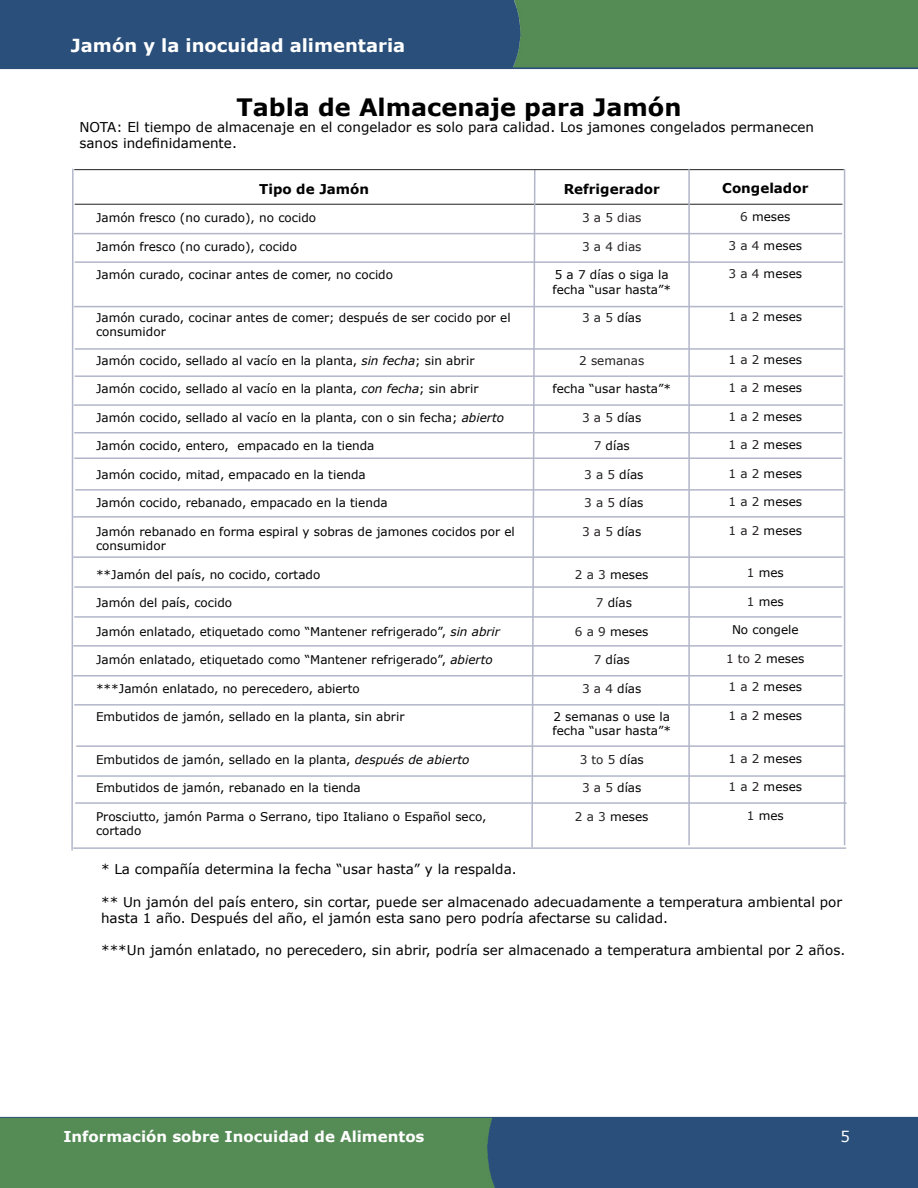
<style>
.page{position:relative;width:918px;height:1188px;background:#fff}
.page>*{position:absolute;margin:0;border:0;box-sizing:border-box;transform-origin:0 0}
.t1{font:700 24px "Verdana";color:#000}
.t2{font:700 18px "Verdana";color:#fff}
.t3{font:700 15px "Verdana";color:#fff}
.t4{font:15px "Verdana";color:#fff}
.t5{font:13.5px/16.2px "Verdana";color:#000}
.t6{font:700 13.5px "Verdana";color:#000}
.t7{font:12px/14.2px "Verdana";color:#000}
.t8{font:12px "Verdana";color:#231f20}
.s1{font-style:italic}
.s2{color:#231f20}
.s3{color:#000}
</style>
<div class="page">
<div style="left:0;top:0;width:918px;height:69px;background:#2a4f7a"></div>
<div style="left:513px;top:0;width:405px;height:67px;background:#558c55"></div>
<div style="left:0;top:1117px;width:918px;height:71px;background:#2a4f7a"></div>
<div style="left:0;top:1118px;width:495px;height:70px;background:#558c55"></div>
<hr style="left:74px;top:432px;width:768px;height:2px;background:#b2b6c9">
<hr style="left:74px;top:233px;width:768px;height:1px;background:#b2b6c9">
<hr style="left:75px;top:261px;width:768px;height:2px;background:#b2b6c9">
<hr style="left:74px;top:306px;width:769px;height:1px;background:#b2b6c9">
<hr style="left:75px;top:348px;width:769px;height:2px;background:#b2b6c9">
<hr style="left:75px;top:204px;width:767px;height:1px;background:#231f20">
<hr style="left:75px;top:375px;width:768px;height:2px;background:#b2b6c9">
<svg style="left:531px;top:170px;width:5px;height:677px"></svg>
<hr style="left:74px;top:169px;width:770px;height:1px;background:#231f20">
<hr style="left:74px;top:404px;width:769px;height:2px;background:#b2b6c9">
<hr style="left:74px;top:458px;width:768px;height:1px;background:#b2b6c9">
<hr style="left:73px;top:645px;width:769px;height:2px;background:#b2b6c9">
<hr style="left:75px;top:489px;width:768px;height:2px;background:#b2b6c9">
<hr style="left:73px;top:556px;width:771px;height:2px;background:#b2b6c9">
<hr style="left:77px;top:775px;width:769px;height:2px;background:#b2b6c9">
<hr style="left:73px;top:516px;width:771px;height:2px;background:#b2b6c9">
<hr style="left:73px;top:675px;width:769px;height:1px;background:#b2b6c9">
<hr style="left:74px;top:704px;width:770px;height:2px;background:#b2b6c9">
<hr style="left:74px;top:586px;width:769px;height:2px;background:#b2b6c9">
<hr style="left:73px;top:847px;width:773px;height:2px;background:#b2b6c9">
<hr style="left:75px;top:802px;width:772px;height:2px;background:#b2b6c9">
<svg style="left:71px;top:168px;width:3px;height:683px"></svg>
<hr style="left:844px;top:169px;width:1px;height:676px;background:#b2b6c9">
<hr style="left:688px;top:169px;width:2px;height:676px;background:#b2b6c9">
<hr style="left:74px;top:616px;width:768px;height:2px;background:#b2b6c9">
<hr style="left:76px;top:745px;width:769px;height:2px;background:#b2b6c9">
<p class="t2" style="left:71px;top:34px;width:336px">Jamón y la inocuidad alimentaria</p>
<p class="t1" style="left:236px;top:92px;width:447px">Tabla de Almacenaje para Jamón</p>
<p class="t5" style="left:79px;top:119px;width:736px">NOTA: El tiempo de almacenaje en el congelador es solo para calidad. Los jamones congelados permanecen sanos indefinidamente.</p>
<p class="t6" style="left:259px;top:180px;width:111px">Tipo de Jamón</p>
<p class="t7" style="left:96px;top:210px;width:222px">Jamón fresco (no curado), no cocido</p>
<p class="t7" style="left:96px;top:239px;width:203px">Jamón fresco (no curado), cocido</p>
<p class="t7" style="left:96px;top:267px;width:299px">Jamón curado, cocinar antes de comer, no cocido</p>
<p class="t7" style="left:96px;top:310px;width:416px">Jamón curado, cocinar antes de comer; después de ser cocido por el consumidor</p>
<p class="t7" style="left:96px;top:353px;width:380px">Jamón cocido, sellado al vacío en la planta, <span class="s1">sin fecha</span>; sin abrir</p>
<p class="t7" style="left:96px;top:381px;width:384px">Jamón cocido, sellado al vacío en la planta, <span class="s1">con fecha</span>; sin abrir</p>
<p class="t7" style="left:96px;top:410px;width:410px">Jamón cocido, sellado al vacío en la planta, con o sin fecha; <span class="s1">abierto</span></p>
<p class="t7" style="left:96px;top:438px;width:280px">Jamón cocido, entero, empacado en la tienda</p>
<p class="t7" style="left:96px;top:467px;width:271px">Jamón cocido, mitad, empacado en la tienda</p>
<p class="t7" style="left:96px;top:495px;width:293px">Jamón cocido, rebanado, empacado en la tienda</p>
<p class="t7" style="left:96px;top:524px;width:420px">Jamón rebanado en forma espiral y sobras de jamones cocidos por el consumidor</p>
<p class="t7" style="left:96px;top:567px;width:226px">**Jamón del país, no cocido, cortado</p>
<p class="t7" style="left:96px;top:595px;width:138px">Jamón del país, cocido</p>
<p class="t7" style="left:96px;top:624px;width:406px">Jamón enlatado, etiquetado como “Mantener refrigerado”, <span class="s1">sin abrir</span></p>
<p class="t7" style="left:96px;top:652px;width:398px">Jamón enlatado, etiquetado como “Mantener refrigerado”, <span class="s1">abierto</span></p>
<p class="t7" style="left:96px;top:681px;width:265px">***Jamón enlatado, no perecedero, abierto</p>
<p class="t7" style="left:96px;top:709px;width:310px">Embutidos de jamón, sellado en la planta, sin abrir</p>
<p class="t7" style="left:96px;top:752px;width:375px">Embutidos de jamón, sellado en la planta, <span class="s1">después de abierto</span></p>
<p class="t7" style="left:96px;top:780px;width:266px">Embutidos de jamón, rebanado en la tienda</p>
<p class="t7" style="left:96px;top:809px;width:392px">Prosciutto, jamón Parma o Serrano, tipo Italiano o Español seco, cortado</p>
<p class="t6" style="left:722px;top:179px;width:88px">Congelador</p>
<p class="t7" style="left:740px;top:209px;width:52px"><span class="s2">6</span> meses</p>
<p class="t7" style="left:729px;top:238px;width:75px"><span class="s2">3 a 4</span> meses</p>
<p class="t7" style="left:729px;top:266px;width:75px"><span class="s2">3 a 4</span> meses</p>
<p class="t7" style="left:729px;top:309px;width:75px"><span class="s2">1 a 2</span> meses</p>
<p class="t7" style="left:729px;top:352px;width:75px"><span class="s2">1 a 2</span> meses</p>
<p class="t7" style="left:729px;top:380px;width:75px"><span class="s2">1 a 2</span> meses</p>
<p class="t7" style="left:729px;top:409px;width:75px"><span class="s2">1 a 2</span> meses</p>
<p class="t7" style="left:729px;top:437px;width:75px"><span class="s2">1 a 2</span> meses</p>
<p class="t7" style="left:729px;top:466px;width:75px"><span class="s2">1 a 2</span> meses</p>
<p class="t7" style="left:729px;top:494px;width:75px"><span class="s2">1 a 2</span> meses</p>
<p class="t7" style="left:729px;top:523px;width:75px"><span class="s2">1 a 2</span> meses</p>
<p class="t7" style="left:747px;top:565px;width:38px"><span class="s2">1</span> mes</p>
<p class="t7" style="left:747px;top:594px;width:38px"><span class="s2">1</span> mes</p>
<p class="t7" style="left:732px;top:622px;width:68px">No congele</p>
<p class="t7" style="left:726px;top:651px;width:80px"><span class="s2">1 to 2</span> meses</p>
<p class="t7" style="left:729px;top:679px;width:75px"><span class="s2">1 a 2</span> meses</p>
<p class="t7" style="left:729px;top:708px;width:75px"><span class="s2">1 a 2</span> meses</p>
<p class="t7" style="left:729px;top:751px;width:75px"><span class="s2">1 a 2</span> meses</p>
<p class="t7" style="left:729px;top:779px;width:75px"><span class="s2">1 a 2</span> meses</p>
<p class="t7" style="left:747px;top:808px;width:38px"><span class="s2">1</span> mes</p>
<p class="t6" style="left:564px;top:180px;width:98px">Refrigerador</p>
<p class="t8" style="left:582px;top:210px;width:61px">3 a 5 dias</p>
<p class="t8" style="left:582px;top:239px;width:61px">3 a 4 dias</p>
<p class="t7" style="left:552px;top:268px;width:120px">5 a 7 días o siga la fecha “usar hasta”*</p>
<p class="t7" style="left:582px;top:310px;width:61px"><span class="s2">3 a 5</span> días</p>
<p class="t8" style="left:579px;top:353px;width:67px">2 semanas</p>
<p class="t7" style="left:552px;top:382px;width:120px">fecha “usar hasta”*</p>
<p class="t7" style="left:582px;top:410px;width:61px"><span class="s2">3 a 5</span> días</p>
<p class="t7" style="left:594px;top:439px;width:38px"><span class="s2">7</span> días</p>
<p class="t7" style="left:584px;top:467px;width:61px"><span class="s2">3 a 5</span> días</p>
<p class="t7" style="left:584px;top:496px;width:61px"><span class="s2">3 a 5</span> días</p>
<p class="t7" style="left:582px;top:524px;width:61px"><span class="s2">3 a 5</span> días</p>
<p class="t7" style="left:575px;top:567px;width:75px"><span class="s2">2 a 3</span> meses</p>
<p class="t7" style="left:596px;top:595px;width:38px"><span class="s2">7</span> días</p>
<p class="t7" style="left:575px;top:624px;width:75px"><span class="s2">6 a 9</span> meses</p>
<p class="t7" style="left:594px;top:652px;width:38px"><span class="s2">7</span> días</p>
<p class="t7" style="left:582px;top:681px;width:61px"><span class="s2">3 a 4</span> días</p>
<p class="t7" style="left:552px;top:709px;width:120px">2 semanas o use la fecha “usar hasta”*</p>
<p class="t8" style="left:580px;top:752px;width:66px">3 to 5 <span class="s3">días</span></p>
<p class="t7" style="left:582px;top:781px;width:61px"><span class="s2">3 a 5</span> días</p>
<p class="t7" style="left:575px;top:809px;width:75px"><span class="s2">2 a 3</span> meses</p>
<p class="t5" style="left:101px;top:861px;width:417px">* La compañía determina la fecha “usar hasta” y la respalda.</p>
<p class="t5" style="left:101px;top:893px;width:743px">** Un jamón del país entero, sin cortar, puede ser almacenado adecuadamente a temperatura ambiental por hasta 1 año. Después del año, el jamón esta sano pero podría afectarse su calidad.</p>
<p class="t5" style="left:101px;top:942px;width:746px">***Un jamón enlatado, no perecedero, sin abrir, podría ser almacenado a temperatura ambiental por 2 años.</p>
<p class="t3" style="left:63px;top:1127px;width:363px">Información sobre Inocuidad de Alimentos</p>
<p class="t4" style="left:841px;top:1127px;width:11px">5</p>
</div>
